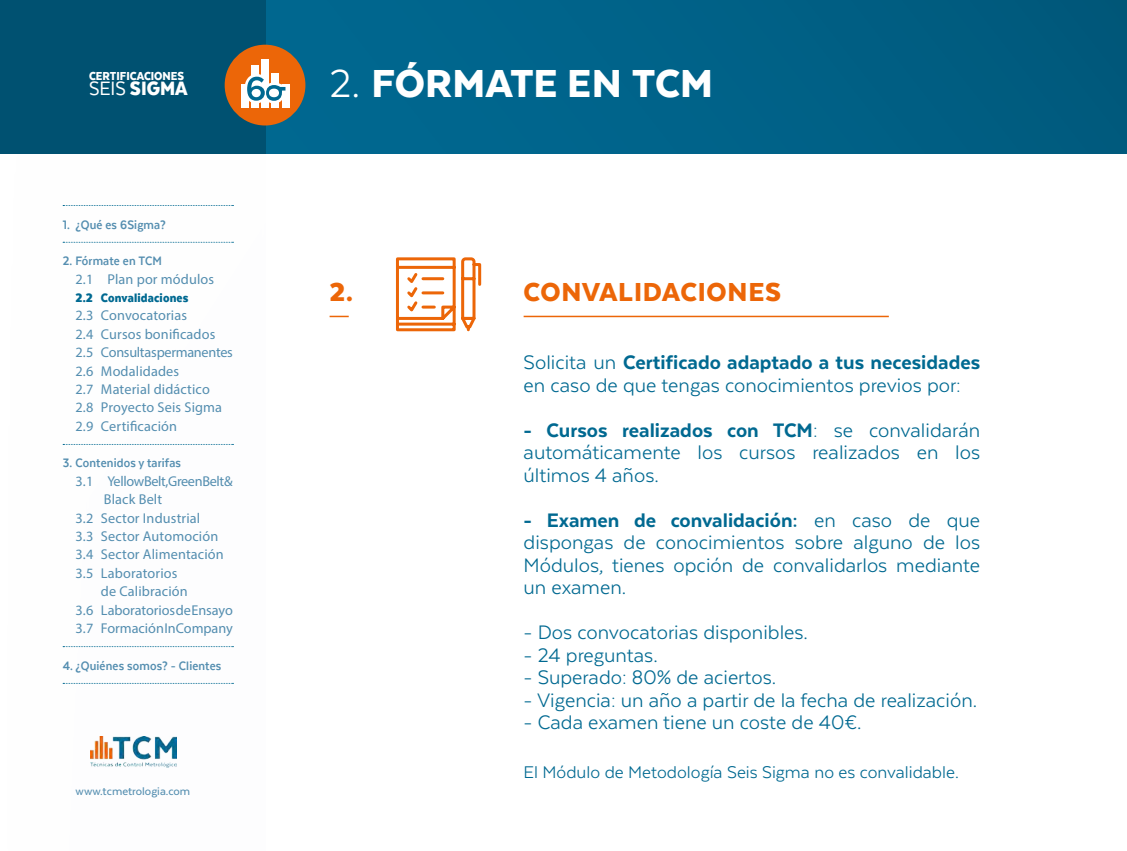
<style>
.page{position:relative;width:1127px;height:851px;background:#fff}
.page>*{position:absolute;margin:0;border:0;box-sizing:border-box;transform-origin:0 0}
.t1{font:900 45px "Texta";letter-spacing:.005em;color:#fff}
.t2{font:900 30px "Texta";letter-spacing:.025em;color:#ec6608}
.t3{font:22.5px/22.5px "Texta";color:#006991;text-align:justify}
.t4{font:900 22.5px "Texta Narrow";color:#fff}
.t5{font:19.5px "Texta";color:#006991}
.t6{font:14.25px/18.3px "Myriad Pro";letter-spacing:.01em;color:#548eb0}
.t7{font:700 14.25px "Texta Narrow";letter-spacing:.01em;color:#548eb0}
.t8{font:14.25px "Myriad Pro";letter-spacing:-.025em;color:#548eb0}
.t9{font:900 14.25px "Texta Narrow";letter-spacing:.01em;color:#006991}
.t10{font:900 13.5px "Texta Narrow";color:#fff}
.t11{font:500 12.75px "Texta";color:#548eb0}
.s1{font-weight:400}
.s2{font-weight:800}
</style>
<div class="page">
<div style="left:0;top:0;width:1127px;height:153px;background:linear-gradient(to bottom,#006086,#006289)"></div>
<hr style="left:524px;top:315px;width:365px;height:2px;background:#ec6608">
<svg style="left:396px;top:257px;width:86px;height:75px"></svg>
<svg style="left:330px;top:315px;width:19px;height:2px"></svg>
<svg style="left:63px;top:205px;width:170px;height:1px"></svg>
<svg style="left:63px;top:242px;width:170px;height:1px"></svg>
<svg style="left:63px;top:444px;width:170px;height:1px"></svg>
<svg style="left:63px;top:646px;width:170px;height:1px"></svg>
<svg style="left:63px;top:683px;width:170px;height:1px"></svg>
<div style="left:0;top:0;width:266px;height:153px;background:#005171"></div>
<div style="left:225px;top:45px;width:80px;height:80px;background:#ec6608;border-radius:50%"></div>
<div style="left:241px;top:84px;width:7px;height:24px;background:#fff"></div>
<div style="left:282px;top:84px;width:7px;height:24px;background:#fff"></div>
<div style="left:271px;top:73px;width:8px;height:35px;background:#fff"></div>
<div style="left:251px;top:65px;width:8px;height:43px;background:#fff"></div>
<div style="left:261px;top:59px;width:8px;height:49px;background:#fff"></div>
<svg style="left:245px;top:74px;width:45px;height:32px"></svg>
<img style="left:90px;top:736px;width:86px;height:31px">
<p class="t10" style="left:89px;top:69px;width:97px">CERTIFICACIONES</p>
<p class="t4" style="left:89px;top:77px;width:100px"><span class="s1">SEIS</span> SIGMA</p>
<p class="t7" style="left:63px;top:217px;width:105px">1. ¿Qué es 6Sigma?</p>
<p class="t7" style="left:63px;top:254px;width:101px">2. Fórmate en TCM</p>
<p class="t6" style="left:75px;top:269px;width:140px">2.1 Plan por módulos</p>
<p class="t9" style="left:75px;top:290px;width:115px">2.2 Convalidaciones</p>
<p class="t6" style="left:75px;top:306px;width:159px">2.3 Convocatorias<br>2.4 Cursos bonificados<br>2.5 Consultas permanentes<br>2.6 Modalidades<br>2.7 Material didáctico<br>2.8 Proyecto Seis Sigma<br>2.9 Certificación</p>
<p class="t7" style="left:63px;top:456px;width:120px">3. Contenidos y tarifas</p>
<p class="t8" style="left:75px;top:472px;width:159px">3.1 Yellow Belt, Green Belt &amp;</p>
<p class="t6" style="left:104px;top:490px;width:60px">Black Belt</p>
<p class="t6" style="left:75px;top:508px;width:126px">3.2 Sector Industrial</p>
<p class="t6" style="left:75px;top:526px;width:144px">3.3 Sector Automoción</p>
<p class="t6" style="left:75px;top:545px;width:150px">3.4 Sector Alimentación</p>
<p class="t6" style="left:75px;top:563px;width:103px">3.5 Laboratorios</p>
<p class="t6" style="left:101px;top:582px;width:88px">de Calibración</p>
<p class="t6" style="left:75px;top:600px;width:159px">3.6 Laboratorios de Ensayo</p>
<p class="t6" style="left:75px;top:618px;width:159px">3.7 Formación InCompany</p>
<p class="t7" style="left:63px;top:658px;width:160px">4. ¿Quiénes somos? - Clientes</p>
<p class="t11" style="left:76px;top:784px;width:116px">www.tcmetrologia.com</p>
<h1 class="t1" style="left:330px;top:60px;width:385px"><span class="s1">2.</span> FÓRMATE EN TCM</h1>
<h2 class="t2" style="left:330px;top:276px;width:25px">2.</h2>
<h2 class="t2" style="left:524px;top:276px;width:259px">CONVALIDACIONES</h2>
<p class="t3" style="left:524px;top:351px;width:458px">Solicita un <span class="s2">Certificado adaptado a tus necesidades </span>en caso de que tengas conocimientos previos por:</p>
<p class="t3" style="left:524px;top:418px;width:458px"><span class="s2">- Cursos realizados con TCM</span>: se convalidarán automáticamente los cursos realizados en los últimos 4 años.</p>
<p class="t3" style="left:524px;top:508px;width:458px"><span class="s2">- Examen de convalidación:</span> en caso de que dispongas de conocimientos sobre alguno de los Módulos, tienes opción de convalidarlos mediante un examen.</p>
<p class="t3" style="left:524px;top:621px;width:286px">- Dos convocatorias disponibles.</p>
<p class="t3" style="left:524px;top:643px;width:136px">- 24 preguntas.</p>
<p class="t3" style="left:524px;top:666px;width:254px">- Superado: 80% de aciertos.</p>
<p class="t3" style="left:524px;top:688px;width:455px">- Vigencia: un año a partir de la fecha de realización.</p>
<p class="t3" style="left:524px;top:711px;width:339px">- Cada examen tiene un coste de 40€.</p>
<p class="t5" style="left:524px;top:762px;width:437px">El Módulo de Metodología Seis Sigma no es convalidable.</p>
</div>
